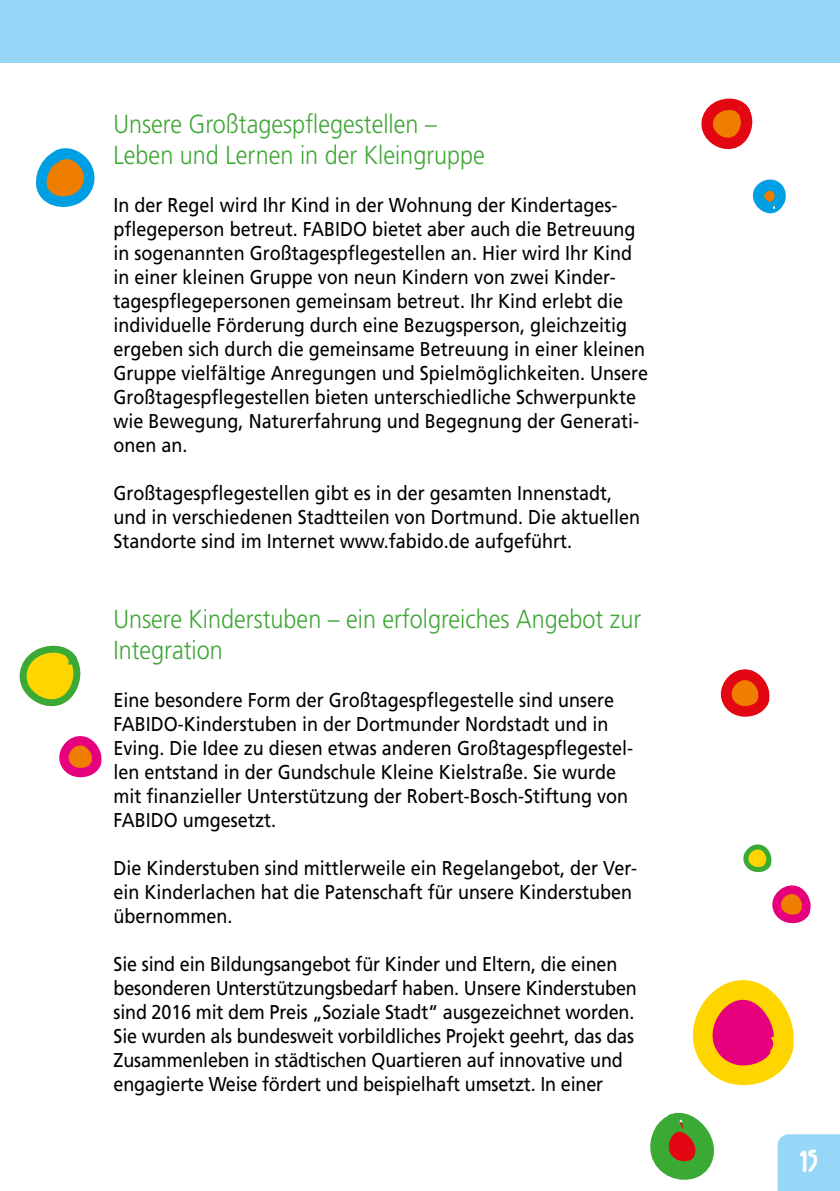
<style>
.page{position:relative;width:840px;height:1191px;background:#fff}
.page>*{position:absolute;margin:0;border:0;box-sizing:border-box;transform-origin:0 0}
.t1{font:700 32px "Indie Star BB";color:#fff}
.t2{font:300 26px/31.2px "Frutiger LT";color:#3fa535;scale:.9 1}
.t3{font:20px/24px "Frutiger LT";color:#000;scale:.9 1}
</style>
<div class="page">
<div style="left:0;top:0;width:839px;height:63px;background:#96d6f7"></div>
<div style="left:777px;top:1134px;width:62px;height:57px;background:#96d6f7"></div>
<svg style="left:743px;top:844px;width:29px;height:29px"></svg>
<svg style="left:650px;top:1112px;width:64px;height:68px"></svg>
<svg style="left:692px;top:981px;width:102px;height:105px"></svg>
<svg style="left:772px;top:885px;width:39px;height:39px"></svg>
<svg style="left:19px;top:645px;width:62px;height:62px"></svg>
<svg style="left:701px;top:98px;width:52px;height:52px"></svg>
<svg style="left:752px;top:179px;width:34px;height:35px"></svg>
<svg style="left:59px;top:736px;width:43px;height:42px"></svg>
<svg style="left:720px;top:669px;width:50px;height:48px"></svg>
<svg style="left:35px;top:148px;width:60px;height:59px"></svg>
<h2 class="t2" style="left:113px;top:109px;width:414px">Unsere Großtagespflegestellen –<br>Leben und Lernen in der Kleingruppe</h2>
<p class="t3" style="left:113px;top:193px;width:595px">In der Regel wird Ihr Kind in der Wohnung der Kindertages&shy;pflegeperson betreut. FABIDO bietet aber auch die Betreuung in sogenannten Großtagespflegestellen an. Hier wird Ihr Kind in einer kleinen Gruppe von neun Kindern von zwei Kinder&shy;tagespflegepersonen gemeinsam betreut. Ihr Kind erlebt die individuelle Förderung durch eine Bezugsperson, gleichzeitig ergeben sich durch die gemeinsame Betreuung in einer kleinen Gruppe vielfältige Anregungen und Spielmöglichkeiten. Unsere Großtagespflegestellen bieten unterschiedliche Schwerpunkte wie Bewegung, Naturerfahrung und Begegnung der Generati&shy;onen an.</p>
<p class="t3" style="left:113px;top:481px;width:586px">Großtagespflegestellen gibt es in der gesamten Innenstadt, und in verschiedenen Stadtteilen von Dortmund. Die aktuellen<br>Standorte sind im Internet www.fabido.de aufgeführt.</p>
<h2 class="t2" style="left:113px;top:603px;width:587px">Unsere Kinderstuben – ein erfolgreiches Angebot zur<br>Integration</h2>
<p class="t3" style="left:113px;top:688px;width:578px">Eine besondere Form der Großtagespflegestelle sind unsere FABIDO-Kinderstuben in der Dortmunder Nordstadt und in Eving. Die Idee zu diesen etwas anderen Großtagespflegestel&shy;len entstand in der Gundschule Kleine Kielstraße. Sie wurde mit finanzieller Unterstützung der Robert-Bosch-Stiftung von FABIDO umgesetzt.</p>
<p class="t3" style="left:113px;top:856px;width:583px">Die Kinderstuben sind mittlerweile ein Regelangebot, der Ver&shy;ein Kinderlachen hat die Patenschaft für unsere Kinderstuben übernommen.</p>
<p class="t3" style="left:113px;top:952px;width:582px">Sie sind ein Bildungsangebot für Kinder und Eltern, die einen besonderen Unterstützungsbedarf haben. Unsere Kinderstuben sind 2016 mit dem Preis „Soziale Stadt“ ausgezeichnet worden.<br>Sie wurden als bundesweit vorbildliches Projekt geehrt, das das Zusammenleben in städtischen Quartieren auf innovative und engagierte Weise fördert und beispielhaft umsetzt. In einer</p>
<h1 class="t1" style="left:798px;top:1142px;width:21px">15</h1>
</div>
